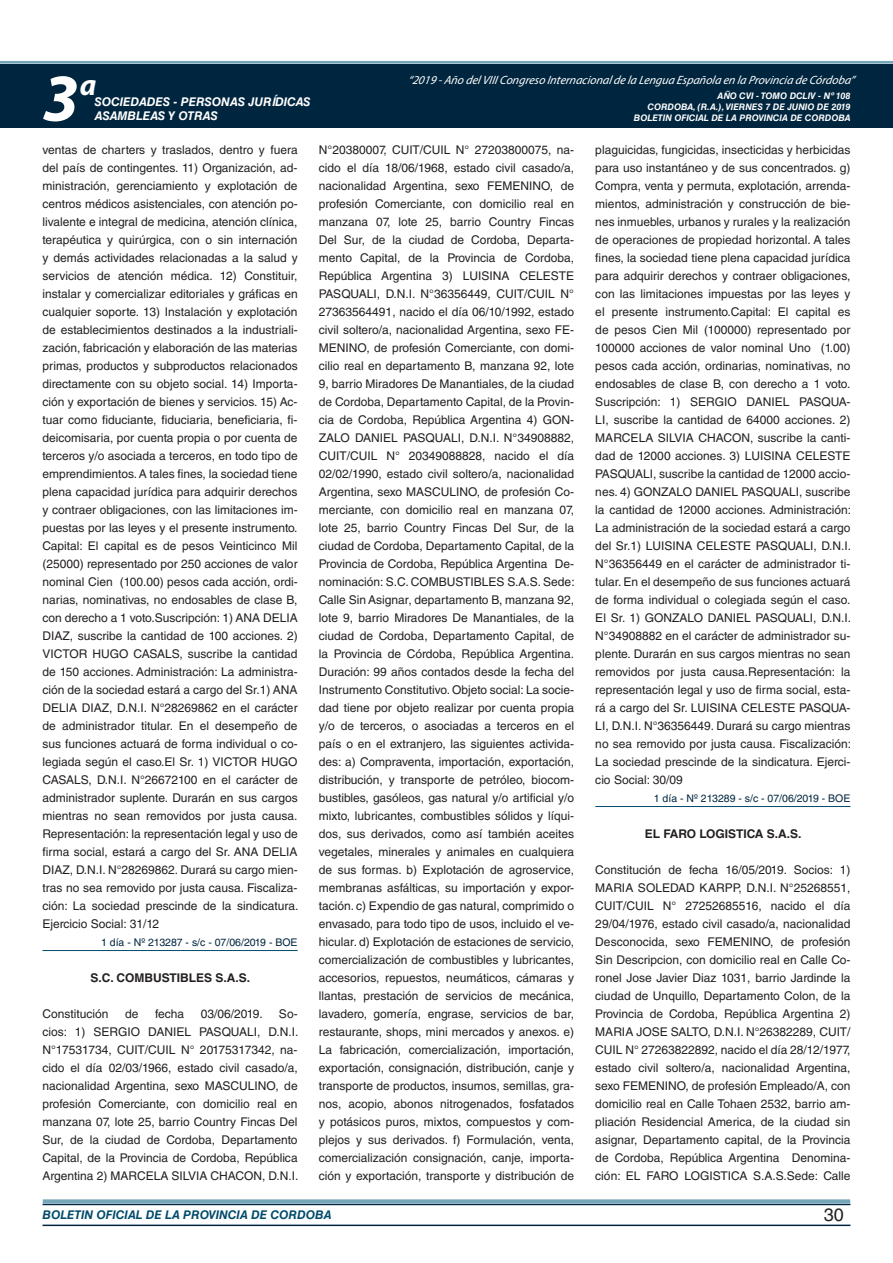
<style>
.page{position:relative;width:893px;height:1263px;background:#fff}
.page>*{position:absolute;margin:0;border:0;box-sizing:border-box;transform-origin:0 0}
.t1{font:italic 700 67.5px "Myriad Pro";color:#fff}
.t2{font:italic 700 30px "Myriad Pro";color:#fff}
.t3{font:18px "Helvetica LT Std";color:#231f20}
.t4{font:12px/18px "Helvetica LT Std";color:#231f20;text-align:justify}
.t5{font:italic 12px "Myriad Pro";color:#fff}
.t6{font:italic 700 12px "Helvetica LT Std";color:#fff}
.t7{font:700 12px "Helvetica LT Std";color:#231f20}
.t8{font:italic 700 12px "Helvetica LT Std";color:#004b6c}
.t9{font:10.5px "Helvetica LT Std";color:#00263f}
.t10{font:italic 700 9px/10.8px "Helvetica LT Std";color:#fff;text-align:right}
</style>
<div class="page">
<div style="left:0;top:61px;width:893px;height:6px;background:#fff;opacity:.75"></div>
<div style="left:0;top:64px;width:893px;height:64px;background:#00263f"></div>
<hr style="left:43px;top:1224px;width:807px;height:2px;background:#00263f">
<div style="left:42px;top:1198px;width:809px;height:8px;background:#fff;opacity:.75"></div>
<hr style="left:43px;top:950px;width:255px;height:1px;background:#004b6c">
<hr style="left:595px;top:806px;width:255px;height:1px;background:#004b6c">
<h2 class="t2" style="left:80px;top:66px;width:18px">a</h2>
<p class="t5" style="left:408px;top:72px;width:448px">“2019 -Año delVIIICongreso Internacionalde la Lengua Esp añola en la Provincia de Córdoba”</p>
<h1 class="t1" style="left:43px;top:54px;width:38px">3</h1>
<p class="t10" style="left:634px;top:91px;width:218px">AÑO CVI - TOMO DCLIV - Nº 108<br>CORDOBA, (R.A.), VIERNES 7 DE JUNIO DE 2019<br>BOLETIN OFICIAL DE LA PROVINCIA DE CORDOBA</p>
<p class="t6" style="left:95px;top:94px;width:217px">SOCIEDADES - PERSONAS JURÍDICAS</p>
<p class="t6" style="left:95px;top:109px;width:125px">ASAMBLEAS Y OTRAS</p>
<p class="t4" style="left:43px;top:141px;width:257px">ventas de charters y traslados, dentro y fuera del país de contingentes. 11) Organización, ad&shy;ministración, gerenciamiento y explotación de centros médicos asistenciales, con atención po&shy;livalente e integral de medicina, atención clínica, terapéutica y quirúrgica, con o sin internación y demás actividades relacionadas a la salud y servicios de atención médica. 12) Constituir, instalar y comercializar editoriales y gráficas en cualquier soporte. 13) Instalación y explotación de establecimientos destinados a la industriali&shy;zación, fabricación y elaboración de las materias primas, productos y subproductos relacionados directamente con su objeto social. 14) Importa&shy;ción y exportación de bienes y servicios. 15) Ac&shy;tuar como fiduciante, fiduciaria, beneficiaria, fi&shy;deicomisaria, por cuenta propia o por cuenta de terceros y/o asociada a terceros, en todo tipo de emprendimientos. A tales fines, la sociedad tiene plena capacidad jurídica para adquirir derechos y contraer obligaciones, con las limitaciones im&shy;puestas por las leyes y el presente instrumento.<br>Capital: El capital es de pesos Veinticinco Mil (25000) representado por 250 acciones de valor nominal Cien (100.00) pesos cada acción, ordi&shy;narias, nominativas, no endosables de clase B, con derecho a 1 voto.Suscripción: 1) ANA DELIA DIAZ, suscribe la cantidad de 100 acciones. 2)<br>VICTOR HUGO CASALS, suscribe la cantidad de 150 acciones. Administración: La administra&shy;ción de la sociedad estará a cargo del Sr.1) ANA DELIA DIAZ, D.N.I. N°28269862 en el carácter de administrador titular. En el desempeño de sus funciones actuará de forma individual o co&shy;legiada según el caso.El Sr. 1) VICTOR HUGO CASALS, D.N.I. N°26672100 en el carácter de administrador suplente. Durarán en sus cargos mientras no sean removidos por justa causa.<br>Representación: la representación legal y uso de firma social, estará a cargo del Sr. ANA DELIA DIAZ, D.N.I. N°28269862. Durará su cargo mien&shy;tras no sea removido por justa causa. Fiscaliza&shy;ción: La sociedad prescinde de la sindicatura.<br>Ejercicio Social: 31/12</p>
<p class="t9" style="left:101px;top:936px;width:198px">1 día - Nº 213287 - s/c - 07/06/2019 - BOE</p>
<p class="t7" style="left:90px;top:970px;width:161px">S.C. COMBUSTIBLES S.A.S.</p>
<p class="t4" style="left:43px;top:1005px;width:67px">Constitución</p>
<p class="t4" style="left:125px;top:1005px;width:15px">de</p>
<p class="t4" style="left:155px;top:1005px;width:30px">fecha</p>
<p class="t4" style="left:201px;top:1005px;width:64px">03/06/2019.</p>
<p class="t4" style="left:43px;top:1005px;width:257px;text-indent:236px">So&shy;cios: 1) SERGIO DANIEL PASQUALI, D.N.I.<br>N°17531734, CUIT/CUIL N° 20175317342, na&shy;cido el día 02/03/1966, estado civil casado/a, nacionalidad Argentina, sexo MASCULINO, de profesión Comerciante, con domicilio real en manzana 07, lote 25, barrio Country Fincas Del Sur, de la ciudad de Cordoba, Departamento Capital, de la Provincia de Cordoba, República Argentina 2) MARCELA SILVIA CHACON, D.N.I.</p>
<p class="t4" style="left:319px;top:141px;width:257px">N°20380007, CUIT/CUIL N° 27203800075, na&shy;cido el día 18/06/1968, estado civil casado/a, nacionalidad Argentina, sexo FEMENINO, de profesión Comerciante, con domicilio real en manzana 07, lote 25, barrio Country Fincas Del Sur, de la ciudad de Cordoba, Departa&shy;mento Capital, de la Provincia de Cordoba, República Argentina 3) LUISINA CELESTE PASQUALI, D.N.I. N°36356449, CUIT/CUIL N° 27363564491, nacido el día 06/10/1992, estado civil soltero/a, nacionalidad Argentina, sexo FE-MENINO, de profesión Comerciante, con domi&shy;cilio real en departamento B, manzana 92, lote 9, barrio Miradores De Manantiales, de la ciudad de Cordoba, Departamento Capital, de la Provin&shy;cia de Cordoba, República Argentina 4) GON-ZALO DANIEL PASQUALI, D.N.I. N°34908882, CUIT/CUIL N° 20349088828, nacido el día 02/02/1990, estado civil soltero/a, nacionalidad Argentina, sexo MASCULINO, de profesión Co&shy;merciante, con domicilio real en manzana 07, lote 25, barrio Country Fincas Del Sur, de la ciudad de Cordoba, Departamento Capital, de la Provincia de Cordoba, República Argentina De&shy;nominación: S.C. COMBUSTIBLES S.A.S. Sede:<br>Calle Sin Asignar, departamento B, manzana 92, lote 9, barrio Miradores De Manantiales, de la ciudad de Cordoba, Departamento Capital, de la Provincia de Córdoba, República Argentina.<br>Duración: 99 años contados desde la fecha del Instrumento Constitutivo. Objeto social: La socie&shy;dad tiene por objeto realizar por cuenta propia y/o de terceros, o asociadas a terceros en el país o en el extranjero, las siguientes activida&shy;des: a) Compraventa, importación, exportación, distribución, y transporte de petróleo, biocom&shy;bustibles, gasóleos, gas natural y/o artificial y/o mixto, lubricantes, combustibles sólidos y líqui&shy;dos, sus derivados, como así también aceites vegetales, minerales y animales en cualquiera de sus formas. b) Explotación de agroservice, membranas asfálticas, su importación y expor&shy;tación. c) Expendio de gas natural, comprimido o envasado, para todo tipo de usos, incluido el ve&shy;hicular. d) Explotación de estaciones de servicio, comercialización de combustibles y lubricantes, accesorios, repuestos, neumáticos, cámaras y llantas, prestación de servicios de mecánica, lavadero, gomería, engrase, servicios de bar, restaurante, shops, mini mercados y anexos. e)<br>La fabricación, comercialización, importación, exportación, consignación, distribución, canje y transporte de productos, insumos, semillas, gra&shy;nos, acopio, abonos nitrogenados, fosfatados y potásicos puros, mixtos, compuestos y com&shy;plejos y sus derivados. f) Formulación, venta, comercialización consignación, canje, importa&shy;ción y exportación, transporte y distribución de</p>
<p class="t4" style="left:595px;top:141px;width:257px">plaguicidas, fungicidas, insecticidas y herbicidas para uso instantáneo y de sus concentrados. g)<br>Compra, venta y permuta, explotación, arrenda&shy;mientos, administración y construcción de bie&shy;nes inmuebles, urbanos y rurales y la realización de operaciones de propiedad horizontal. A tales fines, la sociedad tiene plena capacidad jurídica para adquirir derechos y contraer obligaciones, con las limitaciones impuestas por las leyes y el presente instrumento.Capital: El capital es de pesos Cien Mil (100000) representado por 100000 acciones de valor nominal Uno (1.00) pesos cada acción, ordinarias, nominativas, no endosables de clase B, con derecho a 1 voto.<br>Suscripción: 1) SERGIO DANIEL PASQUA-LI, suscribe la cantidad de 64000 acciones. 2)<br>MARCELA SILVIA CHACON, suscribe la canti&shy;dad de 12000 acciones. 3) LUISINA CELESTE PASQUALI, suscribe la cantidad de 12000 accio&shy;nes. 4) GONZALO DANIEL PASQUALI, suscribe la cantidad de 12000 acciones. Administración:<br>La administración de la sociedad estará a cargo del Sr.1) LUISINA CELESTE PASQUALI, D.N.I.<br>N°36356449 en el carácter de administrador ti&shy;tular. En el desempeño de sus funciones actuará de forma individual o colegiada según el caso.<br>El Sr. 1) GONZALO DANIEL PASQUALI, D.N.I.<br>N°34908882 en el carácter de administrador su&shy;plente. Durarán en sus cargos mientras no sean removidos por justa causa.Representación: la representación legal y uso de firma social, esta&shy;rá a cargo del Sr. LUISINA CELESTE PASQUA-LI, D.N.I. N°36356449. Durará su cargo mientras no sea removido por justa causa. Fiscalización:<br>La sociedad prescinde de la sindicatura. Ejerci&shy;cio Social: 30/09</p>
<p class="t9" style="left:654px;top:792px;width:198px">1 día - Nº 213289 - s/c - 07/06/2019 - BOE</p>
<p class="t7" style="left:645px;top:826px;width:158px">EL FARO LOGISTICA S.A.S.</p>
<p class="t4" style="left:595px;top:861px;width:257px">Constitución de fecha 16/05/2019. Socios: 1)<br>MARIA SOLEDAD KARPP, D.N.I. N°25268551, CUIT/CUIL N° 27252685516, nacido el día 29/04/1976, estado civil casado/a, nacionalidad Desconocida, sexo FEMENINO, de profesión Sin Descripcion, con domicilio real en Calle Co&shy;ronel Jose Javier Diaz 1031, barrio Jardinde la ciudad de Unquillo, Departamento Colon, de la Provincia de Cordoba, República Argentina 2)<br>MARIA JOSE SALTO, D.N.I. N°26382289, CUIT/ CUIL N° 27263822892, nacido el día 28/12/1977, estado civil soltero/a, nacionalidad Argentina, sexo FEMENINO, de profesión Empleado/A, con domicilio real en Calle Tohaen 2532, barrio am&shy;pliación Residencial America, de la ciudad sin asignar, Departamento capital, de la Provincia de Cordoba, República Argentina Denomina&shy;ción: EL FARO LOGISTICA S.A.S.Sede: Calle</p>
<p class="t8" style="left:43px;top:1208px;width:290px">BOLETIN OFICIAL DE LA PROVINCIA DE CORDOBA</p>
<h3 class="t3" style="left:824px;top:1204px;width:22px">30</h3>
</div>
